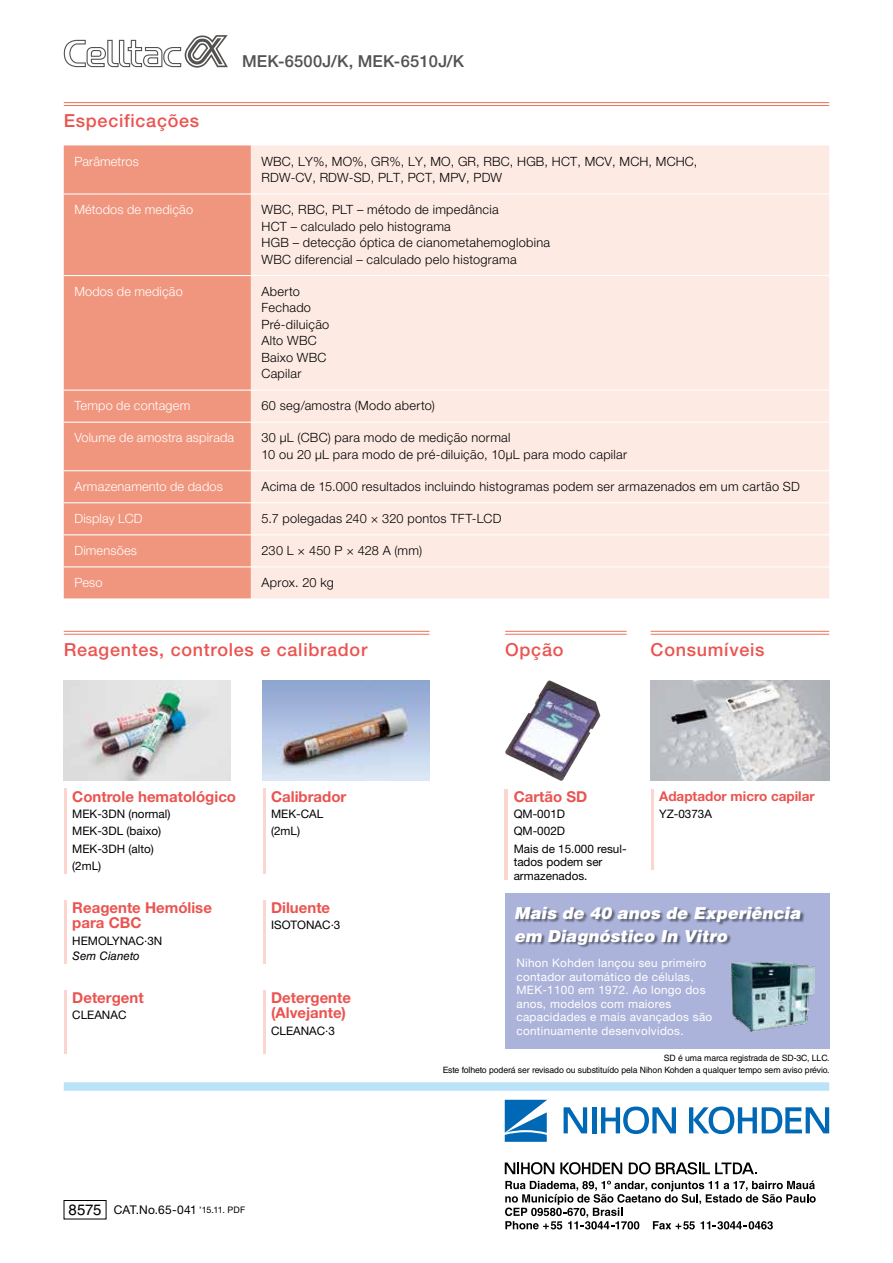
<style>
.page{position:relative;width:893px;height:1263px;background:#fff}
.page>*{position:absolute;margin:0;border:0;box-sizing:border-box;transform-origin:0 0}
.t1{font:500 18px "Helvetica Neue LT Std";letter-spacing:.04em;color:#ea5450}
.t2{font:italic 900 16.5px/22.5px "Helvetica LT Std";color:#fff}
.t3{font:500 16.5px "Helvetica Neue LT Std";letter-spacing:.005em;color:#545251}
.t4{font:700 15px/15.8px "Helvetica Neue LT Std";color:#ea5450}
.t5{font:15px "Helvetica LT Std";color:#000}
.t6{font:700 13.5px "Helvetica Neue LT Std";color:#ea5450}
.t7{font:300 12.75px/16.5px "Helvetica Neue LT Std";letter-spacing:.02em;color:#000}
.t8{font:300 12.75px "Helvetica Neue LT Std";letter-spacing:.015em;color:#fff}
.t9{font:12px "Helvetica Neue LT Std";letter-spacing:.005em;color:#000}
.t10{font:11.7px/17px "Helvetica Neue LT Std";color:#000}
.t11{font:11.7px/13.5px "Helvetica Neue LT Std";letter-spacing:.025em;color:#fff}
.t12{font:italic 11.7px "Helvetica LT Std";color:#000}
.t13{font:9px "Helvetica Neue LT Std";letter-spacing:-.01em;color:#000}
.t14{font:8.7px/12px "Helvetica LT Std";letter-spacing:-.01em;color:#000;text-align:right}
</style>
<div class="page">
<div style="left:64px;top:1082px;width:765px;height:9px;background:#bae3f9"></div>
<svg style="left:505px;top:1162px;width:49px;height:12px"></svg>
<svg style="left:560px;top:1162px;width:62px;height:12px"></svg>
<svg style="left:505px;top:1180px;width:311px;height:49px"></svg>
<svg style="left:564px;top:1107px;width:23px;height:26px"></svg>
<hr style="left:592px;top:1107px;width:4px;height:26px;background:#0068b4">
<svg style="left:601px;top:1106px;width:75px;height:28px"></svg>
<svg style="left:689px;top:1106px;width:140px;height:28px"></svg>
<svg style="left:505px;top:1100px;width:42px;height:42px"></svg>
<svg style="left:629px;top:1162px;width:128px;height:12px"></svg>
<hr style="left:64px;top:102px;width:765px;height:1px;background:#ee7961">
<hr style="left:64px;top:631px;width:365px;height:1px;background:#ee7961">
<hr style="left:505px;top:631px;width:122px;height:1px;background:#ee7961">
<hr style="left:651px;top:631px;width:178px;height:1px;background:#ee7961">
<hr style="left:64px;top:105px;width:765px;height:1px;background:#ee7961">
<hr style="left:64px;top:634px;width:365px;height:1px;background:#ee7961">
<hr style="left:505px;top:634px;width:122px;height:1px;background:#ee7961">
<hr style="left:651px;top:634px;width:178px;height:1px;background:#ee7961">
<div style="left:64px;top:145px;width:187px;height:453px;background:#f1967e"></div>
<div style="left:251px;top:145px;width:578px;height:453px;background:#fdeae3"></div>
<hr style="left:64px;top:193px;width:187px;height:2px;background:#fff">
<hr style="left:64px;top:275px;width:187px;height:1px;background:#fff">
<hr style="left:64px;top:390px;width:187px;height:1px;background:#fff">
<hr style="left:64px;top:422px;width:187px;height:1px;background:#fff">
<hr style="left:64px;top:470px;width:187px;height:1px;background:#fff">
<hr style="left:64px;top:502px;width:187px;height:1px;background:#fff">
<hr style="left:64px;top:534px;width:187px;height:1px;background:#fff">
<hr style="left:64px;top:566px;width:187px;height:1px;background:#fff">
<hr style="left:251px;top:193px;width:578px;height:2px;background:#fff">
<hr style="left:251px;top:275px;width:578px;height:1px;background:#fff">
<hr style="left:251px;top:390px;width:578px;height:1px;background:#fff">
<hr style="left:251px;top:422px;width:578px;height:1px;background:#fff">
<hr style="left:251px;top:470px;width:578px;height:1px;background:#fff">
<hr style="left:251px;top:502px;width:578px;height:1px;background:#fff">
<hr style="left:251px;top:534px;width:578px;height:1px;background:#fff">
<hr style="left:251px;top:566px;width:578px;height:1px;background:#fff">
<hr style="left:64px;top:789px;width:3px;height:85px;background:#fad6ce">
<hr style="left:64px;top:900px;width:3px;height:63px;background:#fad6ce">
<hr style="left:64px;top:990px;width:3px;height:63px;background:#fad6ce">
<hr style="left:263px;top:900px;width:3px;height:63px;background:#fad6ce">
<hr style="left:263px;top:990px;width:3px;height:63px;background:#fad6ce">
<hr style="left:263px;top:789px;width:3px;height:85px;background:#fad6ce">
<img style="left:64px;top:680px;width:167px;height:100px">
<hr style="left:505px;top:789px;width:3px;height:90px;background:#fad6ce">
<hr style="left:651px;top:789px;width:3px;height:81px;background:#fad6ce">
<div style="left:64px;top:1200px;width:42px;height:19px;border:1px solid #000"></div>
<svg style="left:64px;top:35px;width:164px;height:33px"></svg>
<div style="left:505px;top:893px;width:324px;height:155px;background:#acb3da"></div>
<div style="left:516px;top:907px;width:289px;height:41px;background:#000;opacity:.45"></div>
<img style="left:731px;top:961px;width:83px;height:70px">
<img style="left:505px;top:680px;width:95px;height:101px">
<img style="left:263px;top:680px;width:166px;height:100px">
<img style="left:651px;top:680px;width:178px;height:101px">
<p class="t3" style="left:242px;top:51px;width:224px">MEK-6500 K/J , MEK-6510 K/J</p>
<h1 class="t1" style="left:64px;top:110px;width:137px">Especificações</h1>
<p class="t8" style="left:74px;top:153px;width:66px">Parâmetros</p>
<p class="t8" style="left:74px;top:202px;width:120px">Métodos de medição</p>
<p class="t8" style="left:74px;top:283px;width:110px">Modos de medição</p>
<p class="t8" style="left:74px;top:398px;width:117px">Tempo de contagem</p>
<p class="t8" style="left:74px;top:430px;width:161px">Volume de amostra aspirada</p>
<p class="t8" style="left:74px;top:479px;width:150px">Armazenamento de dados</p>
<p class="t8" style="left:74px;top:511px;width:70px">Display LCD</p>
<p class="t8" style="left:74px;top:543px;width:64px">Dimensões</p>
<p class="t8" style="left:74px;top:575px;width:30px">Peso</p>
<p class="t7" style="left:261px;top:153px;width:437px">WBC, LY%, MO%, GR%, LY, MO, GR, RBC, HGB, HCT, MCV, MCH, MCHC,</p>
<p class="t7" style="left:261px;top:169px;width:242px">RDW-CV, RDW-SD, PLT, PCT, MPV, PDW</p>
<p class="t7" style="left:261px;top:201px;width:239px">WBC, RBC, PLT – método de impedância</p>
<p class="t7" style="left:261px;top:218px;width:290px">HCT – calculado pelo histograma<br>HGB – detecção óptica de cianometahemoglobina<br>WBC diferencial – calculado pelo histograma</p>
<p class="t7" style="left:261px;top:283px;width:40px">Aberto</p>
<p class="t7" style="left:261px;top:299px;width:69px">Fechado<br>Pré-diluição<br>Alto WBC<br>Baixo WBC<br>Capilar</p>
<p class="t7" style="left:261px;top:397px;width:175px">60 seg/amostra (Modo aberto(</p>
<p class="t7" style="left:261px;top:429px;width:251px">30 μL (CBC) para modo de medição normal</p>
<p class="t7" style="left:261px;top:446px;width:367px">10 ou 20 μL para modo de pré-diluição, 10µL para modo capilar</p>
<p class="t7" style="left:261px;top:478px;width:540px">Acima de 15.000 resultados incluindo histogramas podem ser armazenados em um cartão SD</p>
<p class="t7" style="left:261px;top:510px;width:241px">5.7 polegadas 240 × 320 pontos TFT-LCD</p>
<p class="t7" style="left:261px;top:542px;width:162px">230 L × 450 P × 428 A (mm(</p>
<p class="t7" style="left:261px;top:574px;width:74px">Aprox. 20 kg</p>
<h1 class="t1" style="left:64px;top:639px;width:305px">Reagentes, controles e calibrador</h1>
<p class="t4" style="left:72px;top:788px;width:165px">Controle hematológico</p>
<p class="t10" style="left:72px;top:806px;width:100px">MEK-3DN (normal(<br>MEK-3DL (baixo(<br>MEK-3DH (alto(<br>2( mL(</p>
<p class="t4" style="left:72px;top:899px;width:141px">Reagente Hemólise para CBC</p>
<p class="t10" style="left:72px;top:932px;width:92px">HEMOLYNAC N3 ·</p>
<p class="t12" style="left:72px;top:949px;width:69px">Sem Cianeto</p>
<p class="t4" style="left:72px;top:989px;width:73px">Detergent</p>
<p class="t10" style="left:72px;top:1006px;width:56px">CLEANAC</p>
<p class="t4" style="left:271px;top:788px;width:77px">Calibrador</p>
<p class="t10" style="left:271px;top:806px;width:54px">MEK-CAL<br>2( mL(</p>
<p class="t4" style="left:271px;top:899px;width:61px">Diluente</p>
<p class="t10" style="left:271px;top:917px;width:71px">ISOTONAC 3·</p>
<p class="t4" style="left:271px;top:989px;width:82px">Detergente (Alvejante(</p>
<p class="t10" style="left:271px;top:1022px;width:65px">CLEANAC 3·</p>
<p class="t5" style="left:69px;top:1201px;width:35px">8575</p>
<p class="t9" style="left:114px;top:1202px;width:84px">CAT.No.65-041</p>
<p class="t13" style="left:199px;top:1204px;width:47px">’15.11. PDF</p>
<h1 class="t1" style="left:505px;top:639px;width:60px">Opção</h1>
<h1 class="t1" style="left:651px;top:639px;width:115px">Consumíveis</h1>
<p class="t4" style="left:514px;top:788px;width:75px">Cartão SD</p>
<p class="t10" style="left:514px;top:806px;width:53px">QM-001D<br>QM-002D</p>
<p class="t10" style="left:514px;top:853px;width:90px">tados podem ser</p>
<p class="t10" style="left:514px;top:840px;width:114px">Mais de 15.000 resul-</p>
<p class="t10" style="left:514px;top:867px;width:75px">armazenados.</p>
<p class="t6" style="left:659px;top:788px;width:157px">Adaptador micro capilar</p>
<p class="t10" style="left:659px;top:806px;width:54px">YZ-0373A</p>
<p class="t2" style="left:514px;top:902px;width:288px">Mais de 40 anos de Experiência em Diagnóstico In Vitro</p>
<p class="t11" style="left:516px;top:956px;width:197px">Nihon Kohden lançou seu primeiro contador automático de células,<br>MEK-1100 em 1972. Ao longo dos anos, modelos com maiores capacidades e mais avançados são continuamente desenvolvidos.</p>
<p class="t14" style="left:443px;top:1052px;width:389px">SD é uma marca registrada de SD-3C, LLC.<br>Este folheto poderá ser revisado ou substituído pela Nihon Kohden a qualquer tempo sem aviso prévio.</p>
</div>
